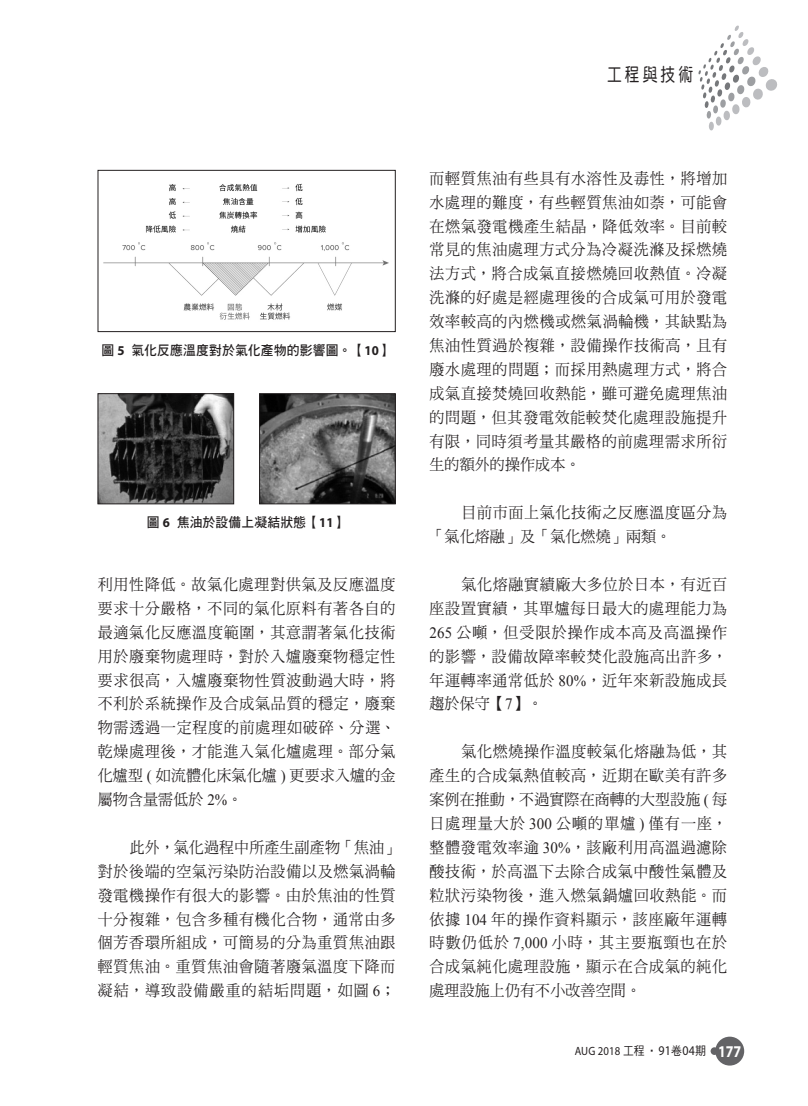
<style>
.page{position:relative;width:808px;height:1106px;background:#fff}
.page>*{position:absolute;margin:0;border:0;box-sizing:border-box;transform-origin:0 0}
.t1{font:18.6px "DF Yuan Std W5";letter-spacing:.2em;color:#231f20;scale:.8 1}
.內文{font:15.75px/23.9px "DF Ming Std W5";letter-spacing:.05em;color:#231f20;text-align:justify;scale:.95 1}
.圖說{font:13.5px "DF Hei Std W7";letter-spacing:.01em;color:#231f20;scale:.95 1}
.t2{font:12px "Myriad Pro";letter-spacing:.01em;color:#231f20;scale:.9 1}
.s1{font-family:"Myriad Pro";font-weight:700}
.s2{font-family:"Times New Roman"}
.s3{font-family:"DF Hei Std W5"}
.s4{font-size:13.35px}
.s5{font-weight:700;font-size:16.5px;color:#fff}
</style>
<div class="page">
<svg style="left:698px;top:25px;width:79px;height:106px"></svg>
<div style="left:715px;top:1036px;width:29px;height:29px;background:#636366;border-radius:50%"></div>
<div style="left:711px;top:1047px;width:7px;height:7px;background:#636366;border-radius:50%"></div>
<img style="left:103px;top:183px;width:286px;height:137px">
<div style="left:98px;top:170px;width:297px;height:162px;border:1px solid #231f20"></div>
<img style="left:100px;top:395px;width:132px;height:107px">
<div style="left:98px;top:393px;width:136px;height:111px;border:1px solid #231f20"></div>
<img style="left:261px;top:395px;width:132px;height:107px">
<div style="left:259px;top:393px;width:136px;height:111px;border:1px solid #231f20"></div>
<p class="t1" style="left:607px;top:64px;width:109px">工程與技術</p>
<p class="圖說" style="left:101px;top:343px;width:307px">圖 <span class="s1">5</span> 氣化反應溫度對於氣化產物的影響圖。【<span class="s1">10</span>】</p>
<p class="圖說" style="left:147px;top:515px;width:212px">圖 <span class="s1">6</span> 焦油於設備上凝結狀態【<span class="s1">11</span>】</p>
<p class="內文" style="left:98px;top:572px;width:315px">利用性降低。故氣化處理對供氣及反應溫度要求十分嚴格，不同的氣化原料有著各自的最適氣化反應溫度範圍，其意謂著氣化技術用於廢棄物處理時，對於入爐廢棄物穩定性要求很高，入爐廢棄物性質波動過大時，將不利於系統操作及合成氣品質的穩定，廢棄物需透過一定程度的前處理如破碎、分選、乾燥處理後，才能進入氣化爐處理。部分氣化爐型 <span class="s2">(</span> 如流體化床氣化爐 <span class="s2">)</span> 更要求入爐的金屬物含量需低於 <span class="s2">2%</span>。</p>
<p class="內文" style="left:98px;top:835px;width:319px;text-align:left;text-indent:32px">此外，氣化過程中所產生副產物「焦油」對於後端的空氣污染防治設備以及燃氣渦輪發電機操作有很大的影響。由於焦油的性質十分複雜，包含多種有機化合物，通常由多個芳香環所組成，可簡易的分為重質焦油跟輕質焦油。重質焦油會隨著廢氣溫度下降而凝結，導致設備嚴重的結垢問題，如圖 <span class="s2">6</span>；</p>
<p class="內文" style="left:429px;top:166px;width:315px">而輕質焦油有些具有水溶性及毒性，將增加水處理的難度，有些輕質焦油如萘，可能會在燃氣發電機產生結晶，降低效率。目前較常見的焦油處理方式分為冷凝洗滌及採燃燒法方式，將合成氣直接燃燒回收熱值。冷凝洗滌的好處是經處理後的合成氣可用於發電效率較高的內燃機或燃氣渦輪機，其缺點為焦油性質過於複雜，設備操作技術高，且有廢水處理的問題；而採用熱處理方式，將合成氣直接焚燒回收熱能，雖可避免處理焦油的問題，但其發電效能較焚化處理設施提升有限，同時須考量其嚴格的前處理需求所衍生的額外的操作成本。</p>
<p class="內文" style="left:429px;top:500px;width:315px;text-indent:32px">目前市面上氣化技術之反應溫度區分為「氣化熔融」及「氣化燃燒」兩類。</p>
<p class="內文" style="left:429px;top:572px;width:315px;text-indent:32px">氣化熔融實績廠大多位於日本，有近百座設置實績，其單爐每日最大的處理能力為<span class="s2">265</span> 公噸，但受限於操作成本高及高溫操作的影響，設備故障率較焚化設施高出許多，年運轉率通常低於 <span class="s2">80%</span>，近年來新設施成長趨於保守【<span class="s2">7</span>】。</p>
<p class="內文" style="left:429px;top:739px;width:315px;text-indent:32px">氣化燃燒操作溫度較氣化熔融為低，其產生的合成氣熱值較高，近期在歐美有許多案例在推動，不過實際在商轉的大型設施 <span class="s2">(</span> 每日處理量大於 <span class="s2">300</span> 公噸的單爐 <span class="s2">)</span> 僅有一座，整體發電效率逾 <span class="s2">30%</span>，該廠利用高溫過濾除酸技術，於高溫下去除合成氣中酸性氣體及粒狀污染物後，進入燃氣鍋爐回收熱能。而依據 <span class="s2">104</span> 年的操作資料顯示，該座廠年運轉時數仍低於 <span class="s2">7,000</span> 小時，其主要瓶頸也在於合成氣純化處理設施，顯示在合成氣的純化處理設施上仍有不小改善空間。</p>
<p class="t2" style="left:575px;top:1043px;width:187px">AUG 2018 <span class="s3">工程 ‧</span><span class="s4">91</span><span class="s3">卷</span><span class="s4">04</span><span class="s3">期</span> <span class="s5">177</span></p>
</div>
